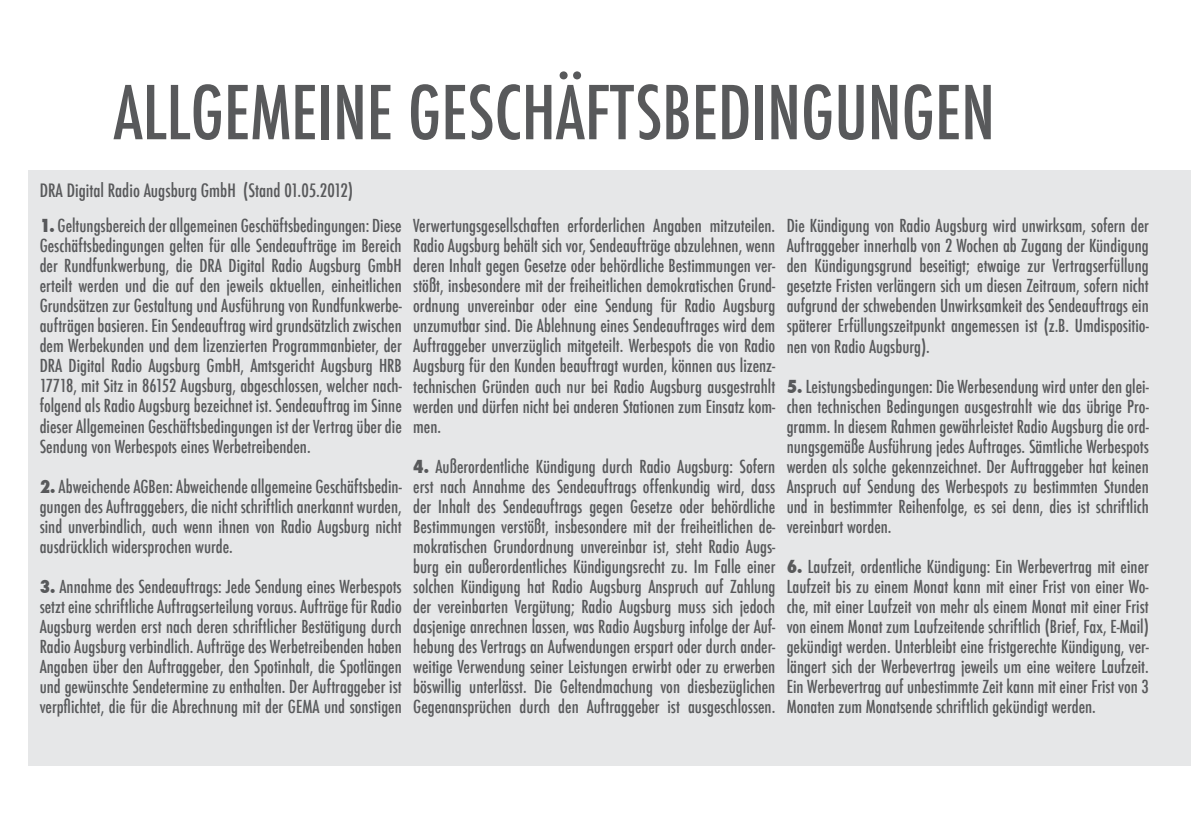
<style>
.page{position:relative;width:1191px;height:840px;background:#fff}
.page>*{position:absolute;margin:0;border:0;box-sizing:border-box;transform-origin:0 0}
.t1{font:500 condensed 72px "Futura";color:#58595b}
.t2{font:500 condensed 18px "Futura";color:#58595b}
.t3{font:500 condensed 17.6px/20px "Futura";color:#58595b;text-align:justify}
.s1{font-weight:800}
</style>
<div class="page">
<div style="left:28px;top:170px;width:1163px;height:595px;background:#e6e7e8"></div>
<h1 class="t1" style="left:113px;top:66px;width:849px">Allgemeine Geschäftsbedingungen</h1>
<p class="t2" style="left:40px;top:179px;width:315px">DRA Digital Radio Augsburg GmbH (Stand 01.05.2012)</p>
<p class="t3" style="left:40px;top:216px;width:364px"><span class="s1">1.</span> Geltungsbereich der allgemeinen Geschäftsbedingungen: Diese Geschäftsbedingungen gelten für alle Sendeaufträge im Bereich der Rundfunkwerbung, die DRA Digital Radio Augsburg GmbH erteilt werden und die auf den jeweils aktuellen, einheitlichen Grundsätzen zur Gestaltung und Ausführung von Rundfunkwerbe&shy;aufträgen basieren. Ein Sendeauftrag wird grundsätzlich zwischen dem Werbekunden und dem lizenzierten Programmanbieter, der DRA Digital Radio Augsburg GmbH, Amtsgericht Augsburg HRB 17718, mit Sitz in 86152 Augsburg, abgeschlossen, welcher nach&shy;folgend als Radio Augsburg bezeichnet ist. Sendeauftrag im Sinne dieser Allgemeinen Geschäftsbedingungen ist der Vertrag über die Sendung von Werbespots eines Werbetreibenden.</p>
<p class="t3" style="left:40px;top:476px;width:363px"><span class="s1">2.</span> Abweichende AGBen: Abweichende allgemeine Geschäftsbedin&shy;gungen des Auftraggebers, die nicht schriftlich anerkannt wurden, sind unverbindlich, auch wenn ihnen von Radio Augsburg nicht ausdrücklich widersprochen wurde.</p>
<p class="t3" style="left:40px;top:576px;width:364px"><span class="s1">3.</span> Annahme des Sendeauftrags: Jede Sendung eines Werbespots setzt eine schriftliche Auftragserteilung voraus. Aufträge für Radio Augsburg werden erst nach deren schriftlicher Bestätigung durch Radio Augsburg verbindlich. Aufträge des Werbetreibenden haben Angaben über den Auftraggeber, den Spotinhalt, die Spotlängen und gewünschte Sendetermine zu enthalten. Der Auftraggeber ist verpflichtet, die für die Abrechnung mit der GEMA und sonstigen</p>
<p class="t3" style="left:413px;top:216px;width:363px">Verwertungsgesellschaften erforderlichen Angaben mitzuteilen.<br>Radio Augsburg behält sich vor, Sendeaufträge abzulehnen, wenn deren Inhalt gegen Gesetze oder behördliche Bestimmungen ver&shy;stößt, insbesondere mit der freiheitlichen demokratischen Grund&shy;ordnung unvereinbar oder eine Sendung für Radio Augsburg unzumutbar sind. Die Ablehnung eines Sendeauftrages wird dem Auftraggeber unverzüglich mitgeteilt. Werbespots die von Radio Augsburg für den Kunden beauftragt wurden, können aus lizenz&shy;technischen Gründen auch nur bei Radio Augsburg ausgestrahlt werden und dürfen nicht bei anderen Stationen zum Einsatz kom&shy;men.</p>
<p class="t3" style="left:413px;top:456px;width:364px"><span class="s1">4.</span> Außerordentliche Kündigung durch Radio Augsburg: Sofern erst nach Annahme des Sendeauftrags offenkundig wird, dass der Inhalt des Sendeauftrags gegen Gesetze oder behördliche Bestimmungen verstößt, insbesondere mit der freiheitlichen de&shy;mokratischen Grundordnung unvereinbar ist, steht Radio Augs&shy;burg ein außerordentliches Kündigungsrecht zu. Im Falle einer solchen Kündigung hat Radio Augsburg Anspruch auf Zahlung der vereinbarten Vergütung; Radio Augsburg muss sich jedoch dasjenige anrechnen lassen, was Radio Augsburg infolge der Auf&shy;hebung des Vertrags an Aufwendungen erspart oder durch ander&shy;weitige Verwendung seiner Leistungen erwirbt oder zu erwerben böswillig unterlässt. Die Geltendmachung von diesbezüglichen Gegenansprüchen durch den Auftraggeber ist ausgeschlossen.</p>
<p class="t3" style="left:786px;top:216px;width:363px">Die Kündigung von Radio Augsburg wird unwirksam, sofern der Auftraggeber innerhalb von 2 Wochen ab Zugang der Kündigung den Kündigungsgrund beseitigt; etwaige zur Vertragserfüllung gesetzte Fristen verlängern sich um diesen Zeitraum, sofern nicht aufgrund der schwebenden Unwirksamkeit des Sendeauftrags ein späterer Erfüllungszeitpunkt angemessen ist (z.B. Umdispositio&shy;nen von Radio Augsburg).</p>
<p class="t3" style="left:786px;top:376px;width:363px"><span class="s1">5.</span> Leistungsbedingungen: Die Werbesendung wird unter den glei&shy;chen technischen Bedingungen ausgestrahlt wie das übrige Pro&shy;gramm. In diesem Rahmen gewährleistet Radio Augsburg die ord&shy;nungsgemäße Ausführung jedes Auftrages. Sämtliche Werbespots werden als solche gekennzeichnet. Der Auftraggeber hat keinen Anspruch auf Sendung des Werbespots zu bestimmten Stunden und in bestimmter Reihenfolge, es sei denn, dies ist schriftlich vereinbart worden.</p>
<p class="t3" style="left:786px;top:556px;width:363px"><span class="s1">6.</span> Laufzeit, ordentliche Kündigung: Ein Werbevertrag mit einer Laufzeit bis zu einem Monat kann mit einer Frist von einer Wo&shy;che, mit einer Laufzeit von mehr als einem Monat mit einer Frist von einem Monat zum Laufzeitende schriftlich (Brief, Fax, E-Mail) gekündigt werden. Unterbleibt eine fristgerechte Kündigung, ver&shy;längert sich der Werbevertrag jeweils um eine weitere Laufzeit.<br>Ein Werbevertrag auf unbestimmte Zeit kann mit einer Frist von 3<br>Monaten zum Monatsende schriftlich gekündigt werden.</p>
</div>
